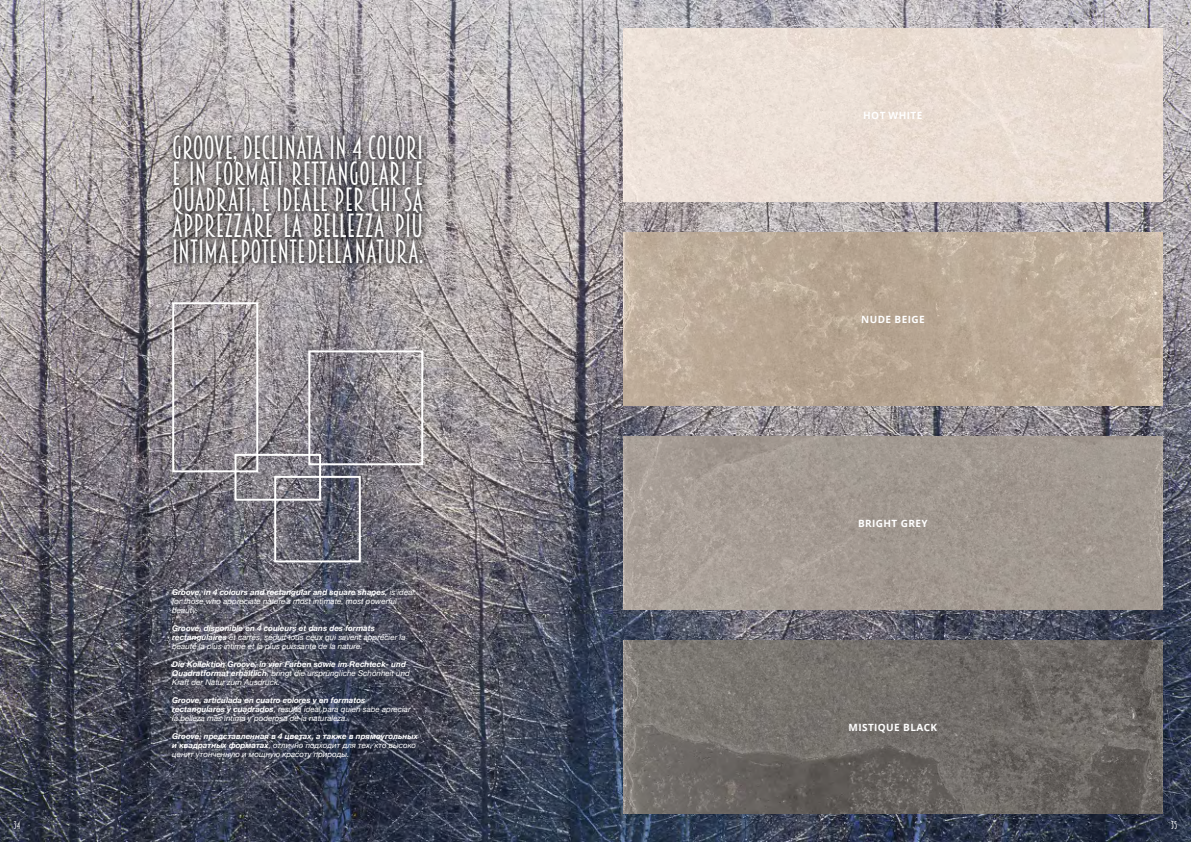
<style>
.page{position:relative;width:1191px;height:842px;background:#fff}
.page>*{position:absolute;margin:0;border:0;box-sizing:border-box;transform-origin:0 0}
.t1{font:30.1px/26px "Breamcatcher";color:#fff;text-align:justify}
.t2{font:700 10px "Open Sans";letter-spacing:.04em;color:#fff}
.t3{font:10px "Breamcatcher";color:#fff}
.t4{font:italic 8px/9px "Helvetica Neue";color:#fff}
.t5{font:italic 700 8px/9px "Helvetica Neue";color:#fff}
.s1{font-weight:700}
.s2{font-weight:400}
</style>
<div class="page">
<img style="left:0;top:0;width:1191px;height:842px">
<div style="left:274px;top:476px;width:87px;height:86px;border:2px solid #fff"></div>
<div style="left:308px;top:350px;width:115px;height:115px;border:2px solid #fff"></div>
<div style="left:172px;top:302px;width:86px;height:170px;border:2px solid #fff"></div>
<div style="left:234px;top:454px;width:87px;height:47px;border:2px solid #fff"></div>
<div style="left:166px;top:128px;width:264px;height:143px;background:#000;opacity:.75"></div>
<img style="left:624px;top:28px;width:538px;height:173px">
<img style="left:624px;top:232px;width:538px;height:173px">
<img style="left:624px;top:437px;width:538px;height:172px">
<img style="left:624px;top:641px;width:538px;height:173px">
<h1 class="t1" style="left:172px;top:135px;width:252px">GROOVE, DECLINATA IN 4 COLORI E IN FORMATI RETTANGOLARI E QUADRATI, È IDEALE PER CHI SA APPREZZARE LA BELLEZZA PIÙ INTIMA E POTENTE DELLA NATURA.</h1>
<p class="t4" style="left:172px;top:588px;width:243px"><span class="s1">Groove, in 4 colours and rectangular and square shapes</span>, is ideal for those who appreciate nature’s most intimate, most powerful beauty.</p>
<p class="t4" style="left:172px;top:624px;width:235px"><span class="s1">Groove, disponible en 4 couleurs et dans des formats rectangulaires</span> et carrés, séduit tous ceux qui savent apprécier la beauté la plus intime et la plus puissante de la nature.</p>
<p class="t5" style="left:172px;top:660px;width:239px">Die Kollektion Groove, in vier Farben sowie im Rechteck- und<br>Quadratformat erhältlich<span class="s2">, bringt die ursprüngliche Schönheit und<br>Kraft der Natur zum Ausdruck.</span></p>
<p class="t4" style="left:172px;top:696px;width:240px"><span class="s1">Groove, articulada en cuatro colores y en formatos rectangulares y cuadrados</span>, resulta ideal para quien sabe apreciar la belleza más íntima y poderosa de la naturaleza.</p>
<p class="t5" style="left:172px;top:732px;width:247px">Groove, представленная в 4 цветах, а также в прямоугольных и квадратных форматах<span class="s2">, отлично подходит для тех, кто высоко ценит утонченную и мощную красоту природы.</span></p>
<p class="t2" style="left:863px;top:108px;width:61px">HOT WHITE</p>
<p class="t2" style="left:861px;top:312px;width:65px">NUDE BEIGE</p>
<p class="t2" style="left:858px;top:516px;width:71px">BRIGHT GREY</p>
<p class="t2" style="left:848px;top:720px;width:90px">MISTIQUE BLACK</p>
<p class="t3" style="left:14px;top:819px;width:8px">34</p>
<p class="t3" style="left:1170px;top:819px;width:8px">35</p>
</div>
